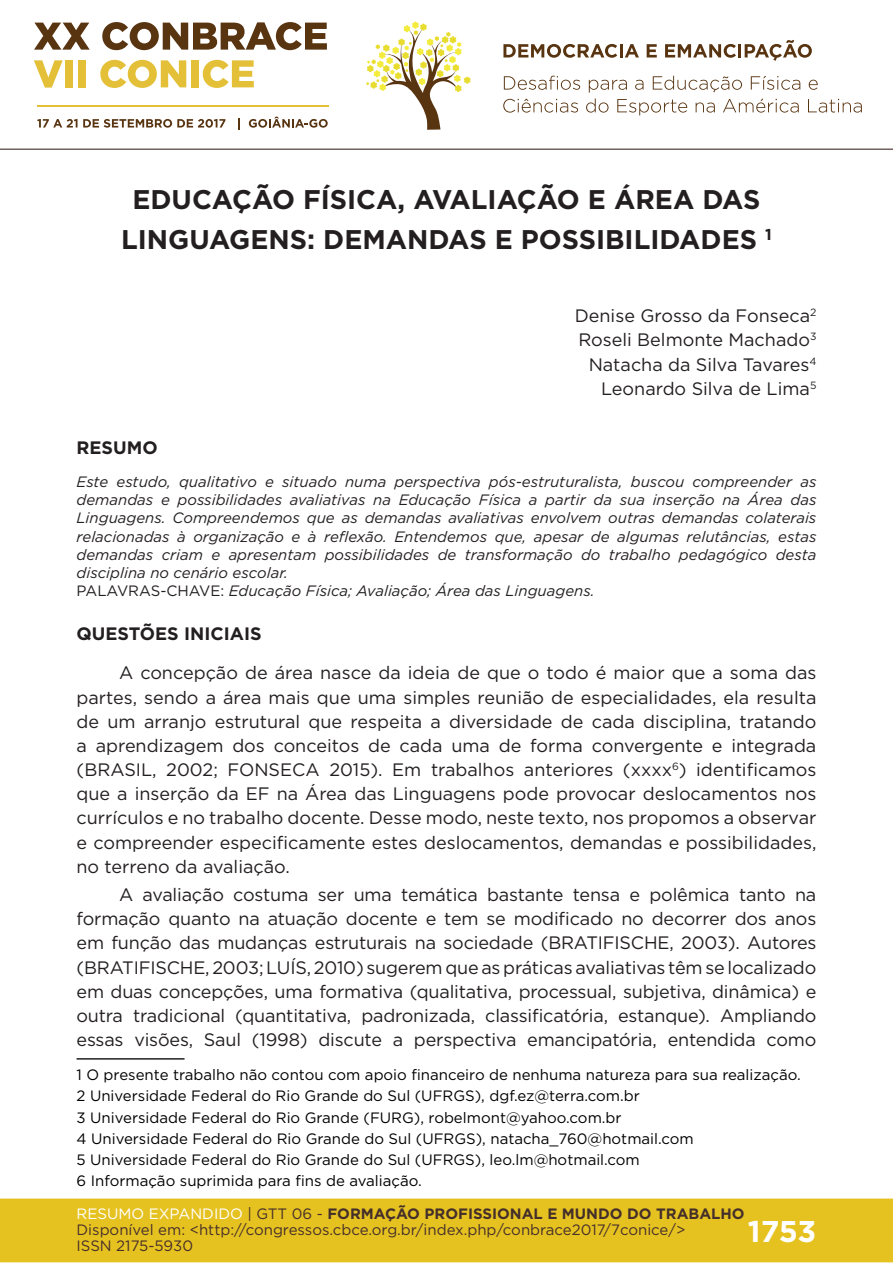
<style>
.page{position:relative;width:893px;height:1263px;background:#fff}
.page>*{position:absolute;margin:0;border:0;box-sizing:border-box;transform-origin:0 0}
.t1{font:700 30px "Gotham";color:#fff}
.t2{font:700 27px/40.7px "Gotham";color:#231f20;text-align:center}
.t3{font:18px/24.2px "Gotham";color:#231f20;text-align:justify}
.t4{font:700 18px "Gotham";color:#231f20}
.t5{font:700 18px "Gotham";color:#231f20}
.t6{font:italic 15px/18.1px "Gotham";color:#231f20}
.t7{font:15px/21.3px "Gotham";color:#000001}
.t8{font:15px/16px "Gotham";color:#462f2a}
.s1{font-style:normal}
.s2{color:#fff}
.s3{color:#442f2a}
.s4{font-weight:700;color:#442f2a}
</style>
<div class="page">
<div style="left:0;top:1198px;width:893px;height:64px;background:#e6c221;border:2px solid #e6c221"></div>
<svg style="left:34px;top:23px;width:56px;height:27px"></svg>
<svg style="left:102px;top:22px;width:225px;height:28px"></svg>
<svg style="left:34px;top:60px;width:29px;height:28px"></svg>
<div style="left:65px;top:60px;width:8px;height:27px;background:#e3c038"></div>
<div style="left:78px;top:60px;width:8px;height:27px;background:#e3c038"></div>
<svg style="left:100px;top:60px;width:86px;height:28px"></svg>
<div style="left:191px;top:60px;width:8px;height:27px;background:#e3c038"></div>
<svg style="left:203px;top:60px;width:51px;height:28px"></svg>
<svg style="left:37px;top:119px;width:188px;height:9px"></svg>
<svg style="left:238px;top:118px;width:2px;height:11px"></svg>
<svg style="left:249px;top:117px;width:79px;height:11px"></svg>
<hr style="left:37px;top:105px;width:291px;height:2px;background:#e3c038">
<svg style="left:366px;top:21px;width:105px;height:109px"></svg>
<svg style="left:503px;top:44px;width:136px;height:14px"></svg>
<svg style="left:647px;top:44px;width:10px;height:13px"></svg>
<svg style="left:665px;top:40px;width:147px;height:21px"></svg>
<svg style="left:504px;top:76px;width:76px;height:14px"></svg>
<svg style="left:809px;top:80px;width:9px;height:10px"></svg>
<svg style="left:503px;top:99px;width:75px;height:14px"></svg>
<svg style="left:586px;top:76px;width:214px;height:39px"></svg>
<svg style="left:808px;top:99px;width:54px;height:14px"></svg>
<hr style="left:0;top:149px;width:893px;height:1px;background:#442f2a">
<hr style="left:77px;top:1058px;width:108px;height:1px;background:#231f20">
<h2 class="t2" style="left:121px;top:179px;width:652px">EDUCAÇÃO FÍSICA, AVALIAÇÃO E ÁREA DAS<br>LINGUAGENS: DEMANDAS E POSSIBILIDADES <sup>1</sup></h2>
<p class="t3" style="left:575px;top:303px;width:243px;text-align:right">Denise Grosso da Fonseca<sup>2<br></sup>Roseli Belmonte Machado<sup>3<br></sup>Natacha da Silva Tavares<sup>4<br></sup>Leonardo Silva de Lima<sup>5</sup></p>
<p class="t5" style="left:77px;top:436px;width:83px">RESUMO</p>
<p class="t6" style="left:77px;top:472px;width:741px">Este estudo, qualitativo e situado numa perspectiva pós-estruturalista, buscou compreender as demandas e possibilidades avaliativas na Educação Física a partir da sua inserção na Área das Linguagens. Compreendemos que as demandas avaliativas envolvem outras demandas colaterais relacionadas à organização e à reflexão. Entendemos que, apesar de algumas relutâncias, estas demandas criam e apresentam possibilidades de transformação do trabalho pedagógico desta disciplina no cenário escolar.<br><span class="s1">PALAVRAS-CHAVE:</span> Educação Física; Avaliação; Área das Linguagens.</p>
<p class="t4" style="left:77px;top:622px;width:187px">QUESTÕES INICIAIS</p>
<p class="t3" style="left:77px;top:661px;width:741px;text-indent:43px">A concepção de área nasce da ideia de que o todo é maior que a soma das partes, sendo a área mais que uma simples reunião de especialidades, ela resulta de um arranjo estrutural que respeita a diversidade de cada disciplina, tratando a aprendizagem dos conceitos de cada uma de forma convergente e integrada (BRASIL, 2002; FONSECA 2015). Em trabalhos anteriores (xxxx<sup>6</sup>) identificamos que a inserção da EF na Área das Linguagens pode provocar deslocamentos nos currículos e no trabalho docente. Desse modo, neste texto, nos propomos a observar e compreender especificamente estes deslocamentos, demandas e possibilidades, no terreno da avaliação.</p>
<p class="t3" style="left:77px;top:882px;width:741px;text-indent:43px">A avaliação costuma ser uma temática bastante tensa e polêmica tanto na formação quanto na atuação docente e tem se modificado no decorrer dos anos em função das mudanças estruturais na sociedade (BRATIFISCHE, 2003). Autores (BRATIFISCHE, 2003; LUÍS, 2010) sugerem que as práticas avaliativas têm se localizado em duas concepções, uma formativa (qualitativa, processual, subjetiva, dinâmica) e outra tradicional (quantitativa, padronizada, classificatória, estanque). Ampliando essas visões, Saul (1998) discute a perspectiva emancipatória, entendida como</p>
<p class="t7" style="left:77px;top:1064px;width:726px">1 O presente trabalho não contou com apoio financeiro de nenhuma natureza para sua realização.<br>2 Universidade Federal do Rio Grande do Sul (UFRGS), dgf.ez@terra.com.br<br>3 Universidade Federal do Rio Grande (FURG), robelmont@yahoo.com.br<br>4 Universidade Federal do Rio Grande do Sul (UFRGS), natacha_760@hotmail.com<br>5 Universidade Federal do Rio Grande do Sul (UFRGS), leo.lm@hotmail.com<br>6 Informação suprimida para fins de avaliação.</p>
<p class="t8" style="left:77px;top:1205px;width:670px"><span class="s2">RESUMO EXPANDIDO</span> <span class="s3">| GTT 06 -</span> <span class="s4">FORMAÇÃO PROFISSIONAL E MUNDO DO TRABALHO<br></span>Disponível em: &lt;http://congressos.cbce.org.br/index.php/conbrace2017/7conice/&gt;<br>ISSN 2175-5930</p>
<h1 class="t1" style="left:748px;top:1212px;width:70px">1753</h1>
</div>
